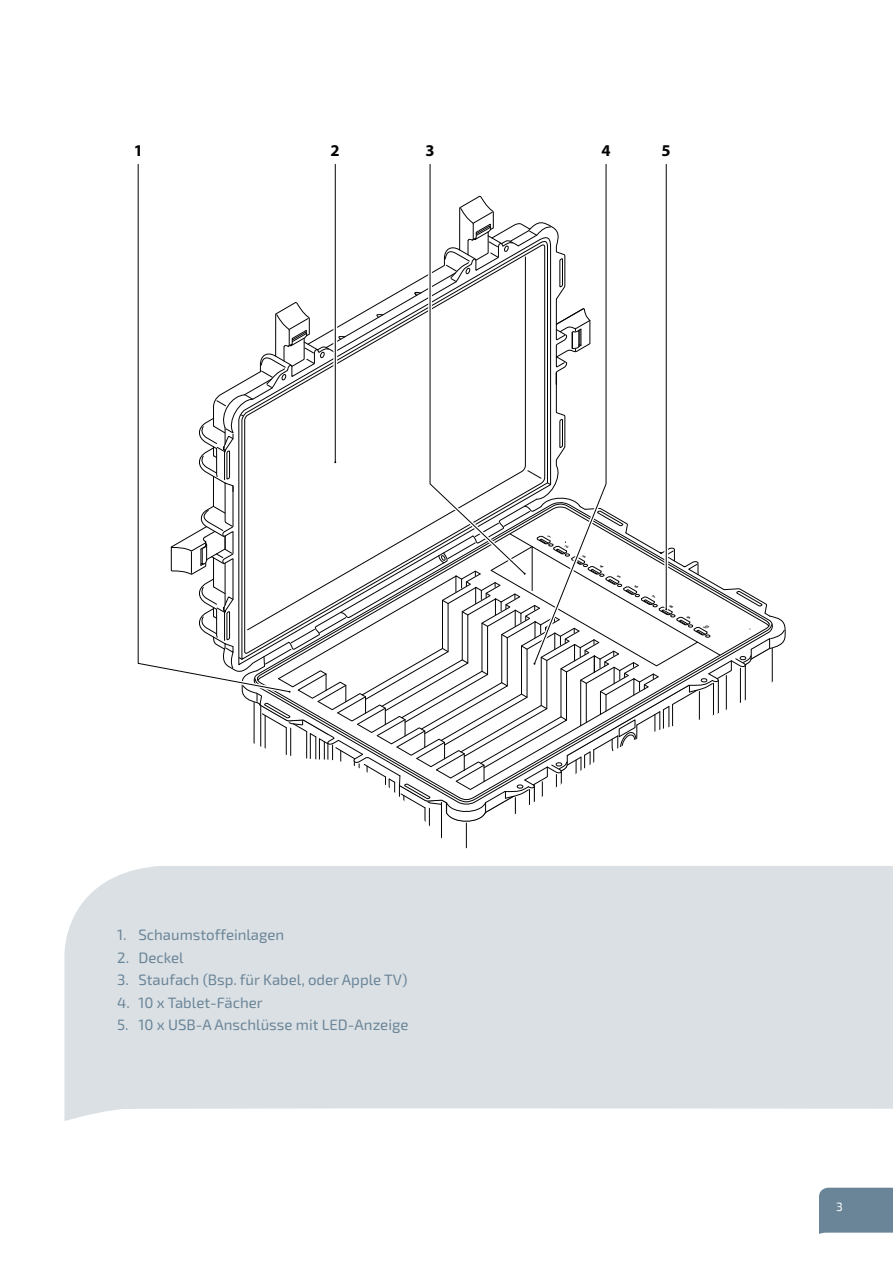
<style>
.page{position:relative;width:893px;height:1263px;background:#fff}
.page>*{position:absolute;margin:0;border:0;box-sizing:border-box;transform-origin:0 0}
.t1{font:700 16.5px "Myriad Pro";color:#030303}
.t2{font:15px "Exo 2";color:#6b8598}
.t3{font:12px "Exo 2";color:#fff}
</style>
<div class="page">
<div style="left:819px;top:1188px;width:74px;height:46px;background:#6b8598"></div>
<div style="left:64px;top:866px;width:829px;height:255px;background:#dae0e4"></div>
<svg style="left:137px;top:163px;width:2px;height:501px"></svg>
<svg style="left:138px;top:164px;width:33px;height:506px"></svg>
<svg style="left:171px;top:163px;width:615px;height:704px"></svg>
<p class="t1" style="left:133px;top:139px;width:11px">1</p>
<p class="t1" style="left:331px;top:139px;width:11px">2</p>
<p class="t1" style="left:425px;top:139px;width:11px">3</p>
<p class="t1" style="left:601px;top:139px;width:11px">4</p>
<p class="t1" style="left:661px;top:139px;width:11px">5</p>
<p class="t2" style="left:117px;top:926px;width:169px">1. Schaumstoffeinlagen</p>
<p class="t2" style="left:117px;top:949px;width:68px">2. Deckel</p>
<p class="t2" style="left:117px;top:971px;width:292px">3. Staufach (Bsp. für Kabel, oder Apple TV)</p>
<p class="t2" style="left:117px;top:994px;width:147px">4. 10 x Tablet-Fächer</p>
<p class="t2" style="left:117px;top:1016px;width:293px">5. 10 x USB-A Anschlüsse mit LED-Anzeige</p>
<p class="t3" style="left:836px;top:1200px;width:8px">3</p>
</div>
